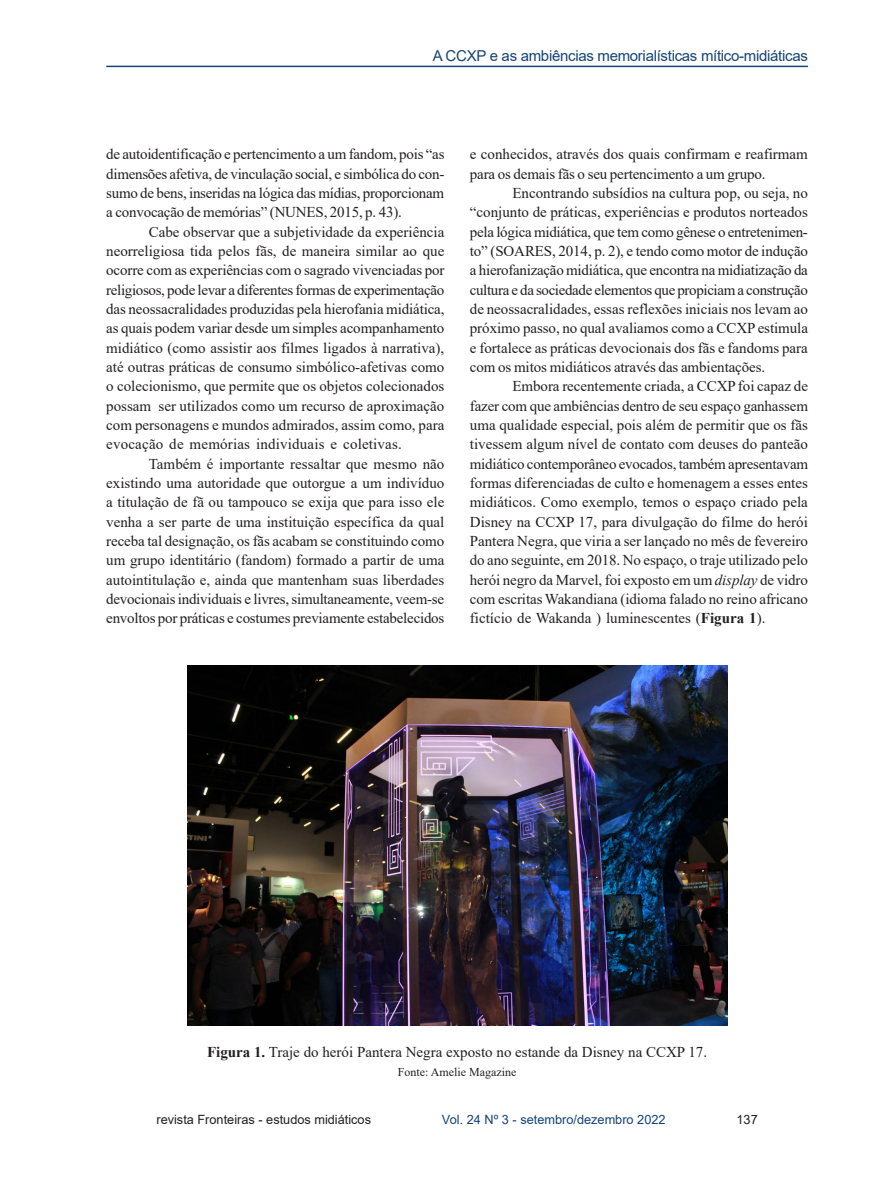
<style>
.page{position:relative;width:893px;height:1191px;background:#fff}
.page>*{position:absolute;margin:0;border:0;box-sizing:border-box;transform-origin:0 0}
.TEXTO{font:15px/19.4px "Times New Roman";letter-spacing:-.005em;color:#231f20;text-align:justify}
.LEGENDAS{font:15px "Times New Roman";color:#231f20}
.t1{font:15px "Arial";letter-spacing:-.02em;color:#164476}
.t2{font:12.75px "Arial";color:#231f20}
.t3{font:12.75px "Arial";color:#164476}
.LEGENDAS-2{font:12px "Times New Roman";color:#231f20}
.s1{font-style:italic}
.s2{font-weight:700}
</style>
<div class="page">
<hr style="left:106px;top:66px;width:702px;height:1px;background:#164476">
<img style="left:187px;top:666px;width:540px;height:359px">
<p class="t1" style="left:433px;top:45px;width:376px">A CCXP e as ambiências memorialísticas mítico-midiáticas</p>
<p class="TEXTO" style="left:106px;top:144px;width:340px">de autoidentificação e pertencimento a um fandom, pois “as dimensões afetiva, de vinculação social, e simbólica do con&shy;sumo de bens, inseridas na lógica das mídias, proporcionam a convocação de memórias” (NUNES, 2015, p. 43).</p>
<p class="TEXTO" style="left:106px;top:221px;width:340px;text-indent:43px">Cabe observar que a subjetividade da experiência neorreligiosa tida pelos fãs, de maneira similar ao que ocorre com as experiências com o sagrado vivenciadas por religiosos, pode levar a diferentes formas de experimentação das neossacralidades produzidas pela hierofania midiática, as quais podem variar desde um simples acompanhamento midiático (como assistir aos filmes ligados à narrativa), até outras práticas de consumo simbólico-afetivas como o colecionismo, que permite que os objetos colecionados possam ser utilizados como um recurso de aproximação com personagens e mundos admirados, assim como, para evocação de memórias individuais e coletivas.</p>
<p class="TEXTO" style="left:106px;top:453px;width:340px;text-indent:43px">Também é importante ressaltar que mesmo não existindo uma autoridade que outorgue a um indivíduo a titulação de fã ou tampouco se exija que para isso ele venha a ser parte de uma instituição específica da qual receba tal designação, os fãs acabam se constituindo como um grupo identitário (fandom) formado a partir de uma autointitulação e, ainda que mantenham suas liberdades devocionais individuais e livres, simultaneamente, veem-se envoltos por práticas e costumes previamente estabelecidos</p>
<p class="TEXTO" style="left:470px;top:144px;width:340px">e conhecidos, através dos quais confirmam e reafirmam para os demais fãs o seu pertencimento a um grupo.</p>
<p class="TEXTO" style="left:470px;top:183px;width:340px;text-indent:43px">Encontrando subsídios na cultura pop, ou seja, no “conjunto de práticas, experiências e produtos norteados pela lógica midiática, que tem como gênese o entretenimen&shy;to” (SOARES, 2014, p. 2), e tendo como motor de indução a hierofanização midiática, que encontra na midiatização da cultura e da sociedade elementos que propiciam a construção de neossacralidades, essas reflexões iniciais nos levam ao próximo passo, no qual avaliamos como a CCXP estimula e fortalece as práticas devocionais dos fãs e fandoms para com os mitos midiáticos através das ambientações.</p>
<p class="TEXTO" style="left:470px;top:376px;width:340px;text-indent:43px">Embora recentemente criada, a CCXP foi capaz de fazer com que ambiências dentro de seu espaço ganhassem uma qualidade especial, pois além de permitir que os fãs tivessem algum nível de contato com deuses do panteão midiático contemporâneo evocados, também apresentavam formas diferenciadas de culto e homenagem a esses entes midiáticos. Como exemplo, temos o espaço criado pela Disney na CCXP 17, para divulgação do filme do herói Pantera Negra, que viria a ser lançado no mês de fevereiro do ano seguinte, em 2018. No espaço, o traje utilizado pelo herói negro da Marvel, foi exposto em um <span class="s1">display</span> de vidro com escritas Wakandiana (idioma falado no reino africano fictício de Wakanda ) luminescentes (<span class="s2">Figura 1</span>).</p>
<p class="LEGENDAS" style="left:207px;top:1041px;width:502px"><span class="s2">Figura 1.</span> Traje do herói Pantera Negra exposto no estande da Disney na CCXP 17.</p>
<p class="LEGENDAS-2" style="left:398px;top:1063px;width:120px">Fonte: Amelie Magazine</p>
<p class="t2" style="left:156px;top:1110px;width:216px">revista Fronteiras - estudos midiáticos</p>
<p class="t3" style="left:442px;top:1110px;width:225px">Vol. 24 Nº 3 - setembro/dezembro 2022</p>
<p class="t2" style="left:736px;top:1110px;width:23px">137</p>
</div>
